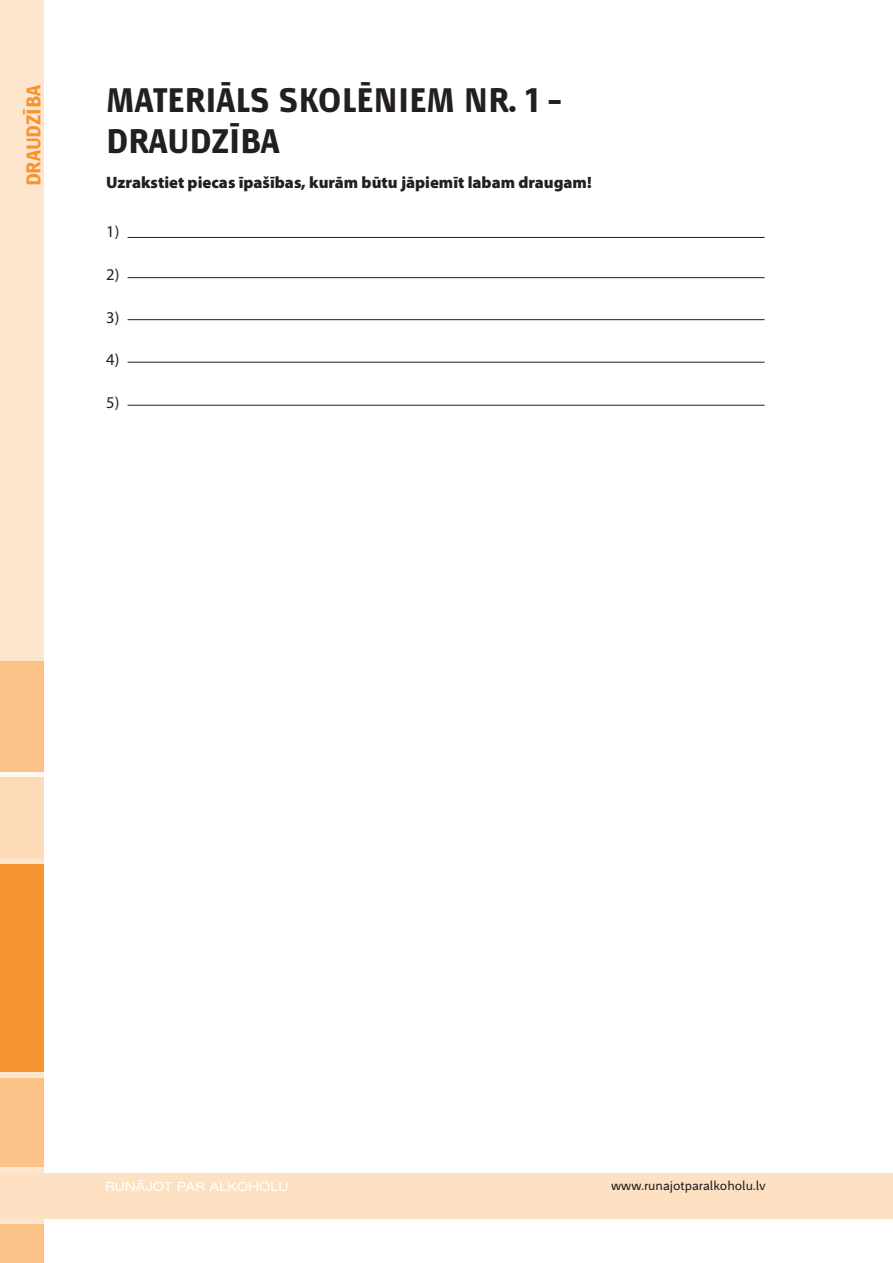
<style>
.page{position:relative;width:893px;height:1263px;background:#fff}
.page>*{position:absolute;margin:0;border:0;box-sizing:border-box;transform-origin:0 0}
.t1{font:700 36px/41px "Mr Jones LV";color:#231f20}
.t2{font:700 21px "Mr Jones LV";color:#f79330}
.t3{font:900 16.5px "Myriad Pro";color:#231f20}
.t4{font:16.5px "Myriad Pro";color:#231f20}
.t5{font:13.5px "Mr Jones LV";color:#231f20}
</style>
<div class="page">
<div style="left:0;top:0;width:44px;height:1263px;background:#fee6ce"></div>
<div style="left:0;top:1173px;width:893px;height:45px;background:#fee0c3"></div>
<div style="left:0;top:740px;width:44px;height:63px;background:#fef7ef"></div>
<div style="left:0;top:864px;width:44px;height:208px;background:#f79330"></div>
<div style="left:0;top:777px;width:44px;height:82px;background:#fddbb8"></div>
<div style="left:0;top:661px;width:44px;height:111px;background:#fcc187"></div>
<div style="left:0;top:1078px;width:44px;height:89px;background:#fcc187"></div>
<div style="left:0;top:1224px;width:44px;height:39px;background:#fcc187"></div>
<svg style="left:106px;top:1180px;width:66px;height:11px"></svg>
<svg style="left:178px;top:1182px;width:109px;height:9px"></svg>
<hr style="left:128px;top:237px;width:637px;height:1px;background:#231f20">
<hr style="left:128px;top:277px;width:637px;height:1px;background:#231f20">
<hr style="left:128px;top:319px;width:637px;height:1px;background:#231f20">
<hr style="left:128px;top:362px;width:637px;height:1px;background:#231f20">
<hr style="left:128px;top:405px;width:637px;height:1px;background:#231f20">
<p class="t2" style="left:22px;top:186px;width:103px;rotate:-90deg">DRAUDZĪBA</p>
<h1 class="t1" style="left:106px;top:82px;width:457px">MATERIĀLS SKOLĒNIEM NR. 1 –<br>DRAUDZība</h1>
<p class="t3" style="left:106px;top:173px;width:487px">Uzrakstiet piecas īpašības, kurām būtu jāpiemīt labam draugam!</p>
<p class="t4" style="left:106px;top:222px;width:15px">1)</p>
<p class="t4" style="left:106px;top:264px;width:15px">2)</p>
<p class="t4" style="left:106px;top:307px;width:15px">3)</p>
<p class="t4" style="left:106px;top:349px;width:15px">4)</p>
<p class="t4" style="left:106px;top:392px;width:15px">5)</p>
<p class="t5" style="left:611px;top:1178px;width:156px">www.runajotparalkoholu.lv</p>
</div>
